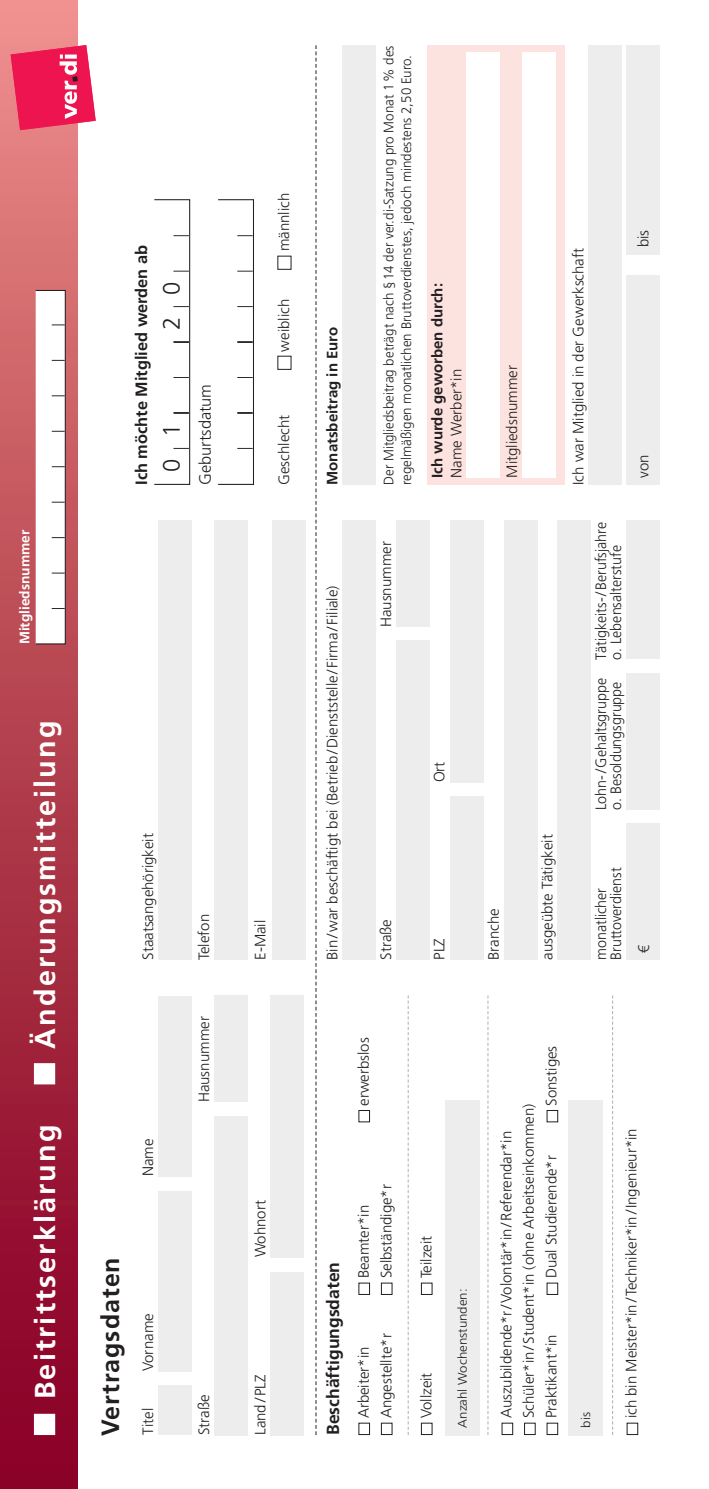
<style>
.page{position:relative;width:709px;height:1489px;background:#fff}
.page>*{position:absolute;margin:0;border:0;box-sizing:border-box;transform-origin:0 0}
.t1{font:700 28.75px "Frutiger LT Pro";letter-spacing:.075em;color:#fff}
.t2{font:700 25px "Frutiger LT Pro";letter-spacing:.04em;color:#231f20}
.t3{font:300 23.75px "Frutiger LT Pro";color:#231f20}
.t4{font:700 17.5px "Frutiger LT Pro";color:#231f20}
.t5{font:700 16.5px "Frutiger LT Pro";color:#231f20}
.t6{font:300 16.5px "Frutiger LT Pro";color:#231f20}
.t7{font:300 15.5px "Frutiger LT Pro";color:#231f20;scale:.89 1}
.t8{font:300 15px/22.5px "Frutiger LT Pro";color:#231f20}
.t9{font:300 15px "Frutiger LT Pro";color:#231f20;scale:.95 1}
.t10{font:700 15px "Frutiger LT Pro";color:#231f20}
.t11{font:300 13.75px/17.5px "Frutiger LT Pro";color:#231f20}
.t12{font:700 13.75px "Frutiger LT Pro";color:#fff}
.t13{font:300 12.5px "Frutiger LT Pro";color:#231f20;scale:1.06 1}
</style>
<div class="page">
<div style="left:158px;top:1385px;width:34px;height:49px;background:#ededed"></div>
<div style="left:158px;top:1190px;width:34px;height:181px;background:#ededed"></div>
<div style="left:158px;top:995px;width:34px;height:181px;background:#ededed"></div>
<div style="left:214px;top:1115px;width:34px;height:319px;background:#ededed"></div>
<div style="left:214px;top:995px;width:34px;height:106px;background:#ededed"></div>
<div style="left:270px;top:1271px;width:34px;height:163px;background:#ededed"></div>
<div style="left:270px;top:995px;width:34px;height:262px;background:#ededed"></div>
<div style="left:158px;top:520px;width:34px;height:439px;background:#ededed"></div>
<div style="left:214px;top:520px;width:34px;height:439px;background:#ededed"></div>
<div style="left:272px;top:520px;width:34px;height:439px;background:#ededed"></div>
<div style="left:358px;top:1109px;width:12px;height:13px;border:1px solid #231f20"></div>
<div style="left:381px;top:1422px;width:11px;height:12px;border:1px solid #231f20"></div>
<div style="left:381px;top:1282px;width:11px;height:12px;border:1px solid #231f20"></div>
<div style="left:421px;top:1422px;width:11px;height:12px;border:1px solid #231f20"></div>
<div style="left:421px;top:1282px;width:11px;height:12px;border:1px solid #231f20"></div>
<div style="left:445px;top:1099px;width:34px;height:335px;background:#ededed"></div>
<div style="left:524px;top:1422px;width:11px;height:12px;border:1px solid #231f20"></div>
<div style="left:546px;top:1109px;width:12px;height:13px;border:1px solid #231f20"></div>
<div style="left:568px;top:1099px;width:34px;height:335px;background:#ededed"></div>
<div style="left:342px;top:520px;width:34px;height:439px;background:#ededed"></div>
<div style="left:396px;top:641px;width:34px;height:318px;background:#ededed"></div>
<div style="left:396px;top:520px;width:34px;height:107px;background:#ededed"></div>
<div style="left:450px;top:796px;width:34px;height:163px;background:#ededed"></div>
<div style="left:450px;top:520px;width:34px;height:263px;background:#ededed"></div>
<div style="left:504px;top:520px;width:33px;height:439px;background:#ededed"></div>
<div style="left:557px;top:520px;width:34px;height:439px;background:#ededed"></div>
<div style="left:626px;top:823px;width:34px;height:136px;background:#ededed"></div>
<div style="left:626px;top:673px;width:34px;height:136px;background:#ededed"></div>
<div style="left:626px;top:520px;width:34px;height:139px;background:#ededed"></div>
<svg style="left:315px;top:45px;width:1px;height:1389px"></svg>
<div style="left:427px;top:45px;width:137px;height:440px;background:#fde3e0"></div>
<div style="left:466px;top:52px;width:34px;height:426px;background:#fff"></div>
<div style="left:522px;top:52px;width:34px;height:426px;background:#fff"></div>
<svg style="left:407px;top:995px;width:2px;height:439px"></svg>
<svg style="left:154px;top:199px;width:37px;height:286px"></svg>
<svg style="left:218px;top:199px;width:36px;height:286px"></svg>
<div style="left:0;top:0;width:78px;height:1488px;background:linear-gradient(to bottom,#ea8c86,#83001f)"></div>
<svg style="left:11px;top:45px;width:85px;height:85px;background:#ee416e"></svg>
<div style="left:35px;top:1414px;width:19px;height:19px;background:#fff"></div>
<div style="left:35px;top:1063px;width:19px;height:20px;background:#fff"></div>
<svg style="left:35px;top:289px;width:31px;height:356px"></svg>
<div style="left:588px;top:45px;width:34px;height:440px;background:#ededed"></div>
<div style="left:626px;top:276px;width:33px;height:209px;background:#ededed"></div>
<div style="left:626px;top:45px;width:33px;height:209px;background:#ededed"></div>
<svg style="left:612px;top:995px;width:1px;height:439px"></svg>
<svg style="left:487px;top:995px;width:1px;height:439px"></svg>
<div style="left:342px;top:45px;width:34px;height:440px;background:#ededed"></div>
<p class="t12" style="left:20px;top:644px;width:116px;rotate:-90deg">Mitgliedsnummer</p>
<h1 class="t1" style="left:35px;top:1048px;width:329px;rotate:-90deg">Änderungsmitteilung</h1>
<h1 class="t1" style="left:35px;top:1399px;width:276px;rotate:-90deg">Beitrittserklärung</h1>
<p class="t5" style="left:135px;top:485px;width:241px;rotate:-90deg">Ich möchte Mitglied werden ab</p>
<h3 class="t3" style="left:163px;top:329px;width:50px;rotate:-90deg">2 0</h3>
<h3 class="t3" style="left:163px;top:471px;width:50px;rotate:-90deg">0 1</h3>
<p class="t6" style="left:199px;top:485px;width:103px;rotate:-90deg">Geburtsdatum</p>
<p class="t8" style="left:274px;top:251px;width:60px;rotate:-90deg">männlich</p>
<p class="t8" style="left:274px;top:351px;width:54px;rotate:-90deg">weiblich</p>
<p class="t8" style="left:274px;top:485px;width:71px;rotate:-90deg">Geschlecht</p>
<p class="t8" style="left:138px;top:959px;width:128px;rotate:-90deg">Staatsangehörigkeit</p>
<p class="t8" style="left:138px;top:1176px;width:39px;rotate:-90deg">Name</p>
<h2 class="t2" style="left:102px;top:1435px;width:180px;rotate:-90deg">Vertragsdaten</h2>
<p class="t8" style="left:138px;top:1370px;width:59px;rotate:-90deg">Vorname</p>
<p class="t8" style="left:138px;top:1434px;width:29px;rotate:-90deg">Titel</p>
<p class="t8" style="left:194px;top:959px;width:47px;rotate:-90deg">Telefon</p>
<p class="t8" style="left:251px;top:959px;width:41px;rotate:-90deg">E-Mail</p>
<p class="t8" style="left:194px;top:1102px;width:87px;rotate:-90deg">Hausnummer</p>
<p class="t8" style="left:251px;top:1257px;width:59px;rotate:-90deg">Wohnort</p>
<p class="t8" style="left:194px;top:1434px;width:42px;rotate:-90deg">Straße</p>
<p class="t8" style="left:251px;top:1434px;width:62px;rotate:-90deg">Land/ PLZ</p>
<p class="t10" style="left:327px;top:485px;width:160px;rotate:-90deg">Monatsbeitrag in Euro</p>
<p class="t8" style="left:322px;top:959px;width:376px;rotate:-90deg">Bin/war beschäftigt bei (Betrieb/Dienststelle/ Firma / Filiale)</p>
<p class="t11" style="left:381px;top:485px;width:441px;rotate:-90deg">Der Mitgliedsbeitrag beträgt nach §14 der ver.di-Satzung pro Monat 1% des regelmäßigen monatlichen Bruttoverdienstes, jedoch mindestens 2,50 Euro.</p>
<p class="t10" style="left:432px;top:478px;width:196px;rotate:-90deg">Ich wurde geworben durch:</p>
<p class="t8" style="left:446px;top:478px;width:110px;rotate:-90deg">Name Werber*in</p>
<p class="t8" style="left:502px;top:478px;width:114px;rotate:-90deg">Mitgliedsnummer</p>
<p class="t8" style="left:376px;top:627px;width:87px;rotate:-90deg">Hausnummer</p>
<p class="t8" style="left:430px;top:782px;width:22px;rotate:-90deg">Ort</p>
<p class="t8" style="left:376px;top:959px;width:42px;rotate:-90deg">Straße</p>
<p class="t8" style="left:430px;top:959px;width:23px;rotate:-90deg">PLZ</p>
<p class="t8" style="left:484px;top:959px;width:53px;rotate:-90deg">Branche</p>
<p class="t8" style="left:537px;top:959px;width:127px;rotate:-90deg">ausgeübte Tätigkeit</p>
<p class="t8" style="left:568px;top:485px;width:238px;rotate:-90deg">Ich war Mitglied in der Gewerkschaft</p>
<p class="t8" style="left:633px;top:247px;width:19px;rotate:-90deg">bis</p>
<p class="t8" style="left:633px;top:478px;width:25px;rotate:-90deg">von</p>
<p class="t9" style="left:595px;top:809px;width:304px;rotate:-90deg">Lohn-/Gehaltsgruppe Tätigkeits-/Berufsjahre</p>
<p class="t9" style="left:610px;top:659px;width:122px;rotate:-90deg">o. Lebensalterstufe</p>
<p class="t9" style="left:610px;top:809px;width:137px;rotate:-90deg">o. Besoldungsgruppe</p>
<p class="t9" style="left:610px;top:959px;width:99px;rotate:-90deg">Bruttoverdienst</p>
<p class="t9" style="left:595px;top:959px;width:77px;rotate:-90deg">monatlicher</p>
<p class="t7" style="left:638px;top:952px;width:10px;rotate:-90deg">€</p>
<p class="t8" style="left:354px;top:1105px;width:70px;rotate:-90deg">erwerbslos</p>
<p class="t4" style="left:327px;top:1434px;width:175px;rotate:-90deg">Beschäftigungsdaten</p>
<p class="t8" style="left:354px;top:1278px;width:75px;rotate:-90deg">Beamter*in</p>
<p class="t8" style="left:376px;top:1278px;width:96px;rotate:-90deg">Selbständige*r</p>
<p class="t8" style="left:354px;top:1418px;width:73px;rotate:-90deg">Arbeiter*in</p>
<p class="t8" style="left:376px;top:1418px;width:87px;rotate:-90deg">Angestellte*r</p>
<p class="t8" style="left:416px;top:1278px;width:44px;rotate:-90deg">Teilzeit</p>
<p class="t8" style="left:416px;top:1418px;width:47px;rotate:-90deg">Vollzeit</p>
<p class="t13" style="left:458px;top:1427px;width:133px;rotate:-90deg">Anzahl Wochenstunden:</p>
<p class="t8" style="left:541px;top:1105px;width:62px;rotate:-90deg">Sonstiges</p>
<p class="t8" style="left:496px;top:1418px;width:316px;rotate:-90deg">Auszubildende*r/Volontär*in/Referendar*in<br>Schüler*in/Student*in (ohne Arbeitseinkommen)<br>Praktikant*in</p>
<p class="t8" style="left:541px;top:1278px;width:125px;rotate:-90deg">Dual Studierende*r</p>
<p class="t13" style="left:581px;top:1427px;width:16px;rotate:-90deg">bis</p>
<p class="t8" style="left:621px;top:1418px;width:292px;rotate:-90deg">ich bin Meister*in/Techniker*in/Ingenieur*in</p>
</div>
